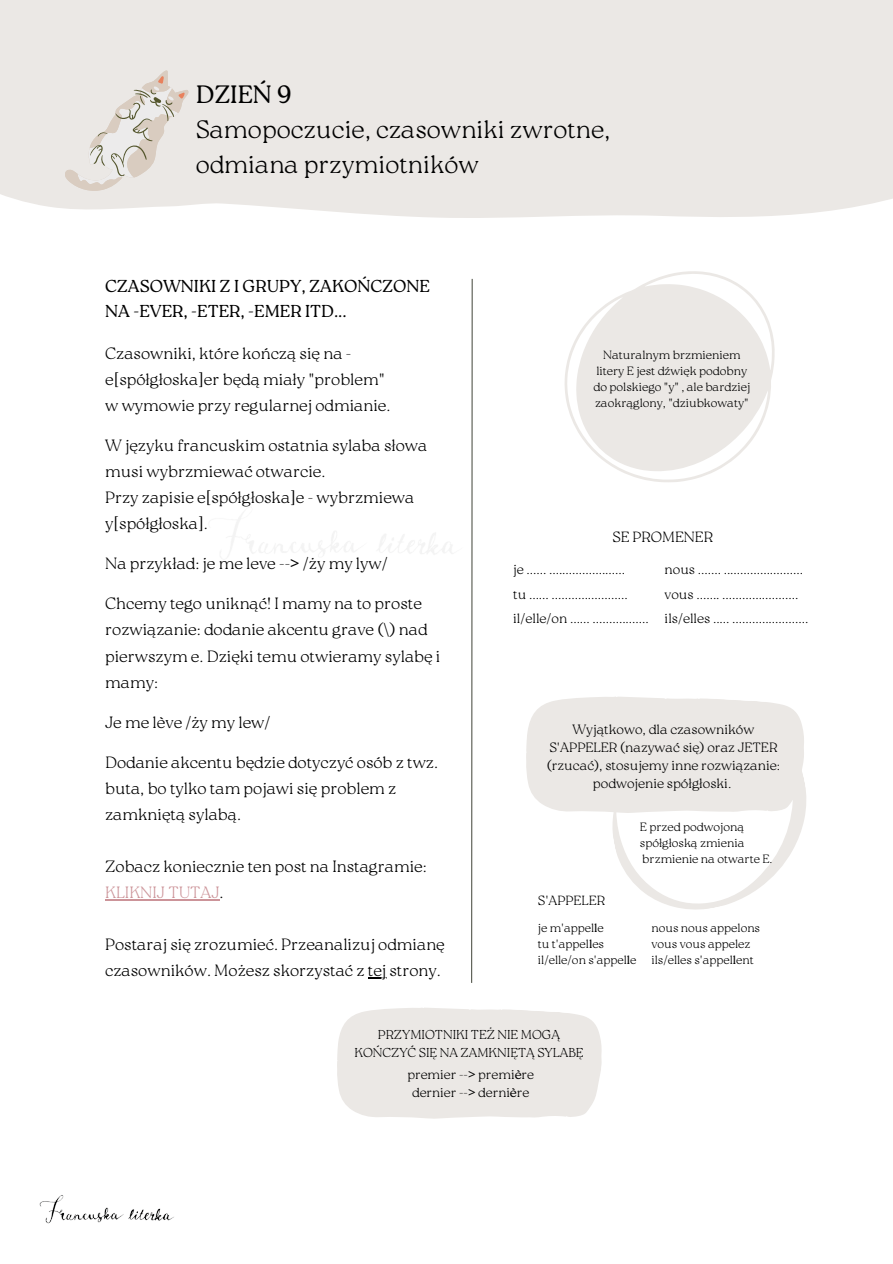
<style>
.page{position:relative;width:893px;height:1264px;background:#fff}
.page>*{position:absolute;margin:0;border:0;box-sizing:border-box;transform-origin:0 0}
.t1{font:100 25.05px/34.8px "Roca Two";color:#000}
.t2{font:300 25.05px "Roca Two";color:#000}
.t3{font:300 17.25px/24.6px "Roca Two";color:#000}
.t4{font:100 16.35px/26.1px "Roca Two";color:#000}
.t5{font:100 14.85px "Roca Two";color:#000}
.t6{font:100 13.5px/24.8px "Roca Two";color:#000}
.t7{font:100 13.35px "Roca Two";color:#000}
.t8{font:100 13.2px/17.5px "Roca Two";color:#000;text-align:center}
.t9{font:100 12.9px/17.2px "Roca Two";color:#000;text-align:center}
.t10{font:100 12px/16px "Roca Two";color:#000}
.s1{font-family:"Noto Sans";font-weight:400}
.s2{color:#cc9499}
.s3{font-weight:300}
</style>
<div class="page">
<div style="left:0;top:0;width:892px;height:218px;background:#ebe8e5"></div>
<svg style="left:471px;top:278px;width:2px;height:705px"></svg>
<img style="left:39px;top:1195px;width:135px;height:29px">
<hr style="left:105px;top:899px;width:114px;height:2px;background:#cc9499">
<svg style="left:368px;top:977px;width:18px;height:2px"></svg>
<svg style="left:564px;top:271px;width:210px;height:211px"></svg>
<svg style="left:337px;top:1008px;width:265px;height:111px;background:#ece9e6"></svg>
<svg style="left:526px;top:697px;width:280px;height:213px"></svg>
<svg style="left:65px;top:70px;width:123px;height:123px;background:#e3dfd9"></svg>
<h1 class="t2" style="left:196px;top:80px;width:98px">DZIEŃ 9</h1>
<h1 class="t1" style="left:196px;top:112px;width:416px">Samopoczucie, czasowniki zwrotne, odmiana przymiotników</h1>
<p class="t3" style="left:105px;top:274px;width:326px">CZASOWNIKI Z I GRUPY, ZAKOŃCZONE<br>NA -EVER, -ETER, -EMER ITD...</p>
<p class="t4" style="left:105px;top:340px;width:287px">Czasowniki, które kończą się na - e[spółgłoska]er będą miały "problem" w wymowie przy regularnej odmianie.</p>
<p class="t4" style="left:105px;top:432px;width:324px">W języku francuskim ostatnia sylaba słowa musi wybrzmiewać otwarcie.<br>Przy zapisie e[spółgłoska]e - wybrzmiewa y[spółgłoska].</p>
<p class="t4" style="left:105px;top:550px;width:284px">Na przykład: je me leve --<span class="s1">&gt;</span> /ży my lyw/</p>
<p class="t4" style="left:105px;top:590px;width:337px">Chcemy tego uniknąć! I mamy na to proste rozwiązanie: dodanie akcentu grave (\) nad pierwszym e. Dzięki temu otwieramy sylabę i mamy:</p>
<p class="t4" style="left:105px;top:709px;width:167px">Je me lève /ży my lew/</p>
<p class="t4" style="left:105px;top:749px;width:334px">Dodanie akcentu będzie dotyczyć osób z twz. buta, bo tylko tam pojawi się problem z zamkniętą sylabą.</p>
<p class="t4" style="left:105px;top:853px;width:323px">Zobacz koniecznie ten post na Instagramie:<br><span class="s2">KLIKNIJ TUTAJ</span>.</p>
<p class="t4" style="left:105px;top:931px;width:341px">Postaraj się zrozumieć. Przeanalizuj odmianę czasowników. Możesz skorzystać z tej strony.</p>
<p class="t10" style="left:593px;top:346px;width:158px;text-align:center">Naturalnym brzmieniem litery E jest dźwięk podobny do polskiego "y" , ale bardziej zaokrąglony, "dziubkowaty"</p>
<p class="t5" style="left:612px;top:528px;width:102px">SE PROMENER</p>
<p class="t6" style="left:513px;top:557px;width:137px">je ...... .......................<br>tu ...... ....................... il/elle/on ...... .................</p>
<p class="t6" style="left:664px;top:557px;width:145px">nous ....... ........................ vous ....... ....................... ils/elles ..... .......................</p>
<p class="t6" style="left:546px;top:720px;width:235px;line-height:18px;text-align:center">Wyjątkowo, dla czasowników<br>S'APPELER (nazywać się) oraz JETER (rzucać), stosujemy inne rozwiązanie: podwojenie spółgłoski.</p>
<p class="t10" style="left:640px;top:819px;width:134px">E przed podwojoną spółgłoską zmienia brzmienie na otwarte E.</p>
<p class="t7" style="left:538px;top:892px;width:69px">S'APPELER</p>
<p class="t10" style="left:538px;top:919px;width:100px">je m'appel<span class="s3">l</span>e<br>tu t'appel<span class="s3">l</span>es il/elle/on s'appel<span class="s3">l</span>e</p>
<p class="t10" style="left:651px;top:919px;width:110px">nous nous appelons vous vous appelez ils/elles s'appel<span class="s3">l</span>ent</p>
<p class="t9" style="left:354px;top:1026px;width:231px">PRZYMIOTNIKI TEŻ NIE MOGĄ<br>KOŃCZYĆ SIĘ NA ZAMKNIĘTĄ SYLABĘ</p>
<p class="t8" style="left:407px;top:1065px;width:128px">premier --<span class="s1">&gt;</span> premi<span class="s3">è</span>re dernier --<span class="s1">&gt;</span> derni<span class="s3">è</span>re</p>
</div>
